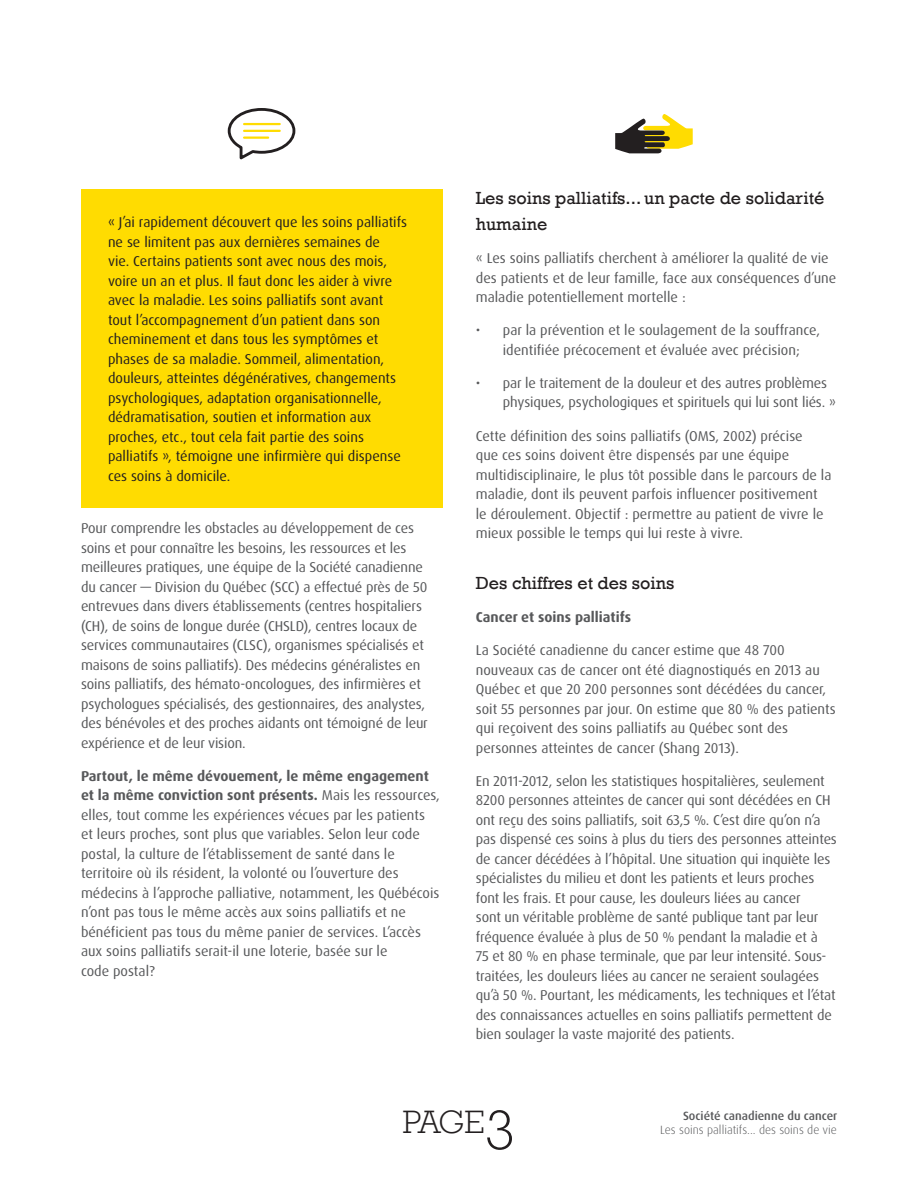
<style>
.page{position:relative;width:918px;height:1188px;background:#fff}
.page>*{position:absolute;margin:0;border:0;box-sizing:border-box;transform-origin:0 0}
.t1{font:300 33.3px "Rockwell";color:#231f20}
.t2{font:18px/25.5px "Rockwell";color:#231f20}
.t3{font:14.25px/19.5px "Dax OT";letter-spacing:-.01em;color:#57585a}
.t4{font:14.25px/19.5px "Dax OT";color:#231f20}
.t5{font:700 14.25px "Dax OT";color:#57585a}
.t6{font:300 12px "Dax OT";color:#57585a}
.t7{font:500 12px "Dax OT";color:#57585a}
.s1{font-weight:700}
.s2{font-size:57px}
</style>
<div class="page">
<div style="left:81px;top:189px;width:361px;height:319px;background:#ffdc01"></div>
<svg style="left:615px;top:114px;width:78px;height:39px"></svg>
<svg style="left:227px;top:108px;width:69px;height:52px"></svg>
<hr style="left:244px;top:123px;width:36px;height:2px;background:#ffdc01">
<hr style="left:244px;top:130px;width:36px;height:2px;background:#ffdc01">
<hr style="left:244px;top:137px;width:24px;height:2px;background:#ffdc01">
<p class="t4" style="left:108px;top:213px;width:301px">« J’ai rapidement découvert que les soins palliatifs ne se limitent pas aux dernières semaines de<br>vie. Certains patients sont avec nous des mois, voire un an et plus. Il faut donc les aider à vivre avec la maladie. Les soins palliatifs sont avant tout l’accompagnement d’un patient dans son cheminement et dans tous les symptômes et phases de sa maladie. Sommeil, alimentation, douleurs, atteintes dégénératives, changements psychologiques, adaptation organisationnelle, dédramatisation, soutien et information aux proches, etc., tout cela fait partie des soins palliatifs », témoigne une infirmière qui dispense ces soins à domicile.</p>
<p class="t3" style="left:81px;top:519px;width:348px">Pour comprendre les obstacles au développement de ces soins et pour connaître les besoins, les ressources et les meilleures pratiques, une équipe de la Société canadienne du cancer — Division du Québec (SCC) a effectué près de 50 entrevues dans divers établissements (centres hospitaliers (CH), de soins de longue durée (CHSLD), centres locaux de services communautaires (CLSC), organismes spécialisés et maisons de soins palliatifs). Des médecins généralistes en soins palliatifs, des hémato-oncologues, des infirmières et psychologues spécialisés, des gestionnaires, des analystes, des bénévoles et des proches aidants ont témoigné de leur expérience et de leur vision.</p>
<p class="t3" style="left:81px;top:766px;width:360px"><span class="s1">Partout, le même dévouement, le même engagement et la même conviction sont présents.</span> Mais les ressources, elles, tout comme les expériences vécues par les patients et leurs proches, sont plus que variables. Selon leur code postal, la culture de l’établissement de santé dans le territoire où ils résident, la volonté ou l’ouverture des médecins à l’approche palliative, notamment, les Québécois n’ont pas tous le même accès aux soins palliatifs et ne bénéficient pas tous du même panier de services. L’accès aux soins palliatifs serait-il une loterie, basée sur le<br>code postal?</p>
<p class="t2" style="left:476px;top:186px;width:350px">Les soins palliatifs... un pacte de solidarité humaine</p>
<p class="t3" style="left:476px;top:249px;width:362px">« Les soins palliatifs cherchent à améliorer la qualité de vie des patients et de leur famille, face aux conséquences d’une maladie potentiellement mortelle :</p>
<p class="t3" style="left:476px;top:321px;width:346px;text-align:center">• par la prévention et le soulagement de la souffrance, identifiée précocement et évaluée avec précision;</p>
<p class="t3" style="left:503px;top:373px;width:335px;text-indent:-27px">• par le traitement de la douleur et des autres problèmes physiques, psychologiques et spirituels qui lui sont liés. »</p>
<p class="t3" style="left:476px;top:426px;width:357px">Cette définition des soins palliatifs (OMS, 2002) précise<br>que ces soins doivent être dispensés par une équipe multidisciplinaire, le plus tôt possible dans le parcours de la maladie, dont ils peuvent parfois influencer positivement le déroulement. Objectif : permettre au patient de vivre le mieux possible le temps qui lui reste à vivre.</p>
<p class="t2" style="left:476px;top:571px;width:200px">Des chiffres et des soins</p>
<p class="t5" style="left:476px;top:608px;width:157px">Cancer et soins palliatifs</p>
<p class="t3" style="left:476px;top:641px;width:361px">La Société canadienne du cancer estime que 48 700 nouveaux cas de cancer ont été diagnostiqués en 2013 au Québec et que 20 200 personnes sont décédées du cancer, soit 55 personnes par jour. On estime que 80 % des patients qui reçoivent des soins palliatifs au Québec sont des personnes atteintes de cancer (Shang 2013).</p>
<p class="t3" style="left:476px;top:771px;width:363px">En 2011-2012, selon les statistiques hospitalières, seulement 8200 personnes atteintes de cancer qui sont décédées en CH ont reçu des soins palliatifs, soit 63,5 %. C’est dire qu’on n’a pas dispensé ces soins à plus du tiers des personnes atteintes de cancer décédées à l’hôpital. Une situation qui inquiète les spécialistes du milieu et dont les patients et leurs proches font les frais. Et pour cause, les douleurs liées au cancer<br>sont un véritable problème de santé publique tant par leur fréquence évaluée à plus de 50 % pendant la maladie et à<br>75 et 80 % en phase terminale, que par leur intensité. Sous&shy;traitées, les douleurs liées au cancer ne seraient soulagées qu’à 50 %. Pourtant, les médicaments, les techniques et l’état des connaissances actuelles en soins palliatifs permettent de bien soulager la vaste majorité des patients.</p>
<h1 class="t1" style="left:403px;top:1097px;width:114px">PAGE<span class="s2">3</span></h1>
<p class="t7" style="left:683px;top:1108px;width:156px">Société canadienne du cancer</p>
<p class="t6" style="left:660px;top:1122px;width:178px">Les soins palliatifs... des soins de vie</p>
</div>
